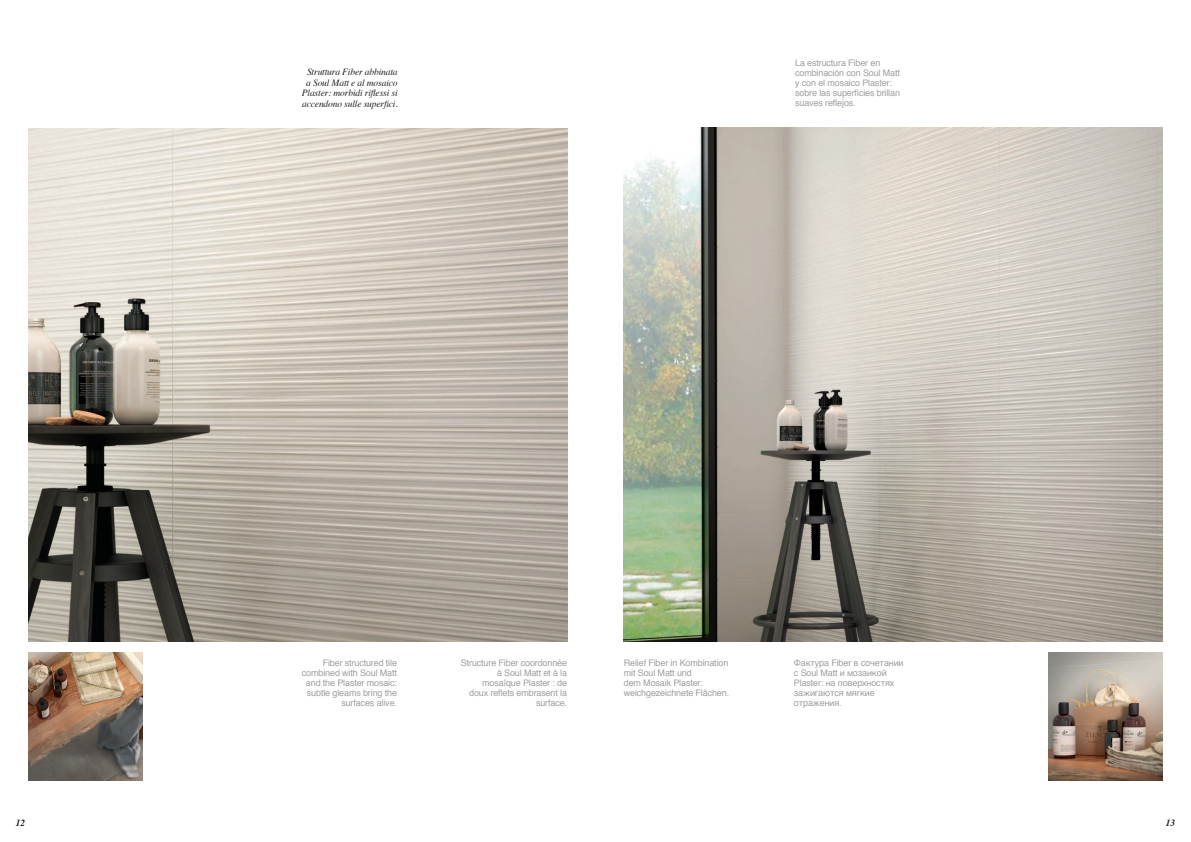
<style>
.page{position:relative;width:1191px;height:842px;background:#fff}
.page>*{position:absolute;margin:0;border:0;box-sizing:border-box;transform-origin:0 0}
.t1{font:italic 9.5px/10.5px "Times";letter-spacing:-.015em;color:#231f20;text-align:center}
.t2{font:italic 700 9.5px "Times";color:#231f20}
.t3{font:9px/10.2px "Helvetica";letter-spacing:-.015em;color:#9d9fa2}
</style>
<div class="page">
<img style="left:624px;top:127px;width:538px;height:514px">
<img style="left:28px;top:128px;width:539px;height:513px">
<img style="left:28px;top:653px;width:114px;height:127px">
<img style="left:1048px;top:653px;width:114px;height:127px">
<p class="t1" style="left:302px;top:66px;width:97px">Struttura Fiber abbinata a Soul Matt e al mosaico<br>Plaster: morbidi riflessi si accendono sulle superfici.</p>
<p class="t3" style="left:795px;top:58px;width:106px">La estructura Fiber en combinación con Soul Matt y con el mosaico Plaster: sobre las superficies brillan suaves reflejos.</p>
<p class="t3" style="left:302px;top:657px;width:97px;text-align:right">Fiber structured tile combined with Soul Matt and the Plaster mosaic: subtle gleams bring the surfaces alive.</p>
<p class="t3" style="left:461px;top:657px;width:108px;text-align:right">Structure Fiber coordonnée à Soul Matt et à la mosaïque Plaster : de doux reflets embrasent la surface.</p>
<p class="t3" style="left:624px;top:657px;width:107px">Relief Fiber in Kombination mit Soul Matt und<br>dem Mosaik Plaster: weichgezeichnete Flächen.</p>
<p class="t3" style="left:794px;top:657px;width:111px">Фактура Fiber в сочетании с Soul Matt и мозаикой<br>Plaster: на поверхностях зажигаются мягкие отражения.</p>
<p class="t2" style="left:16px;top:814px;width:11px">12</p>
<p class="t2" style="left:1165px;top:814px;width:11px">13</p>
</div>
